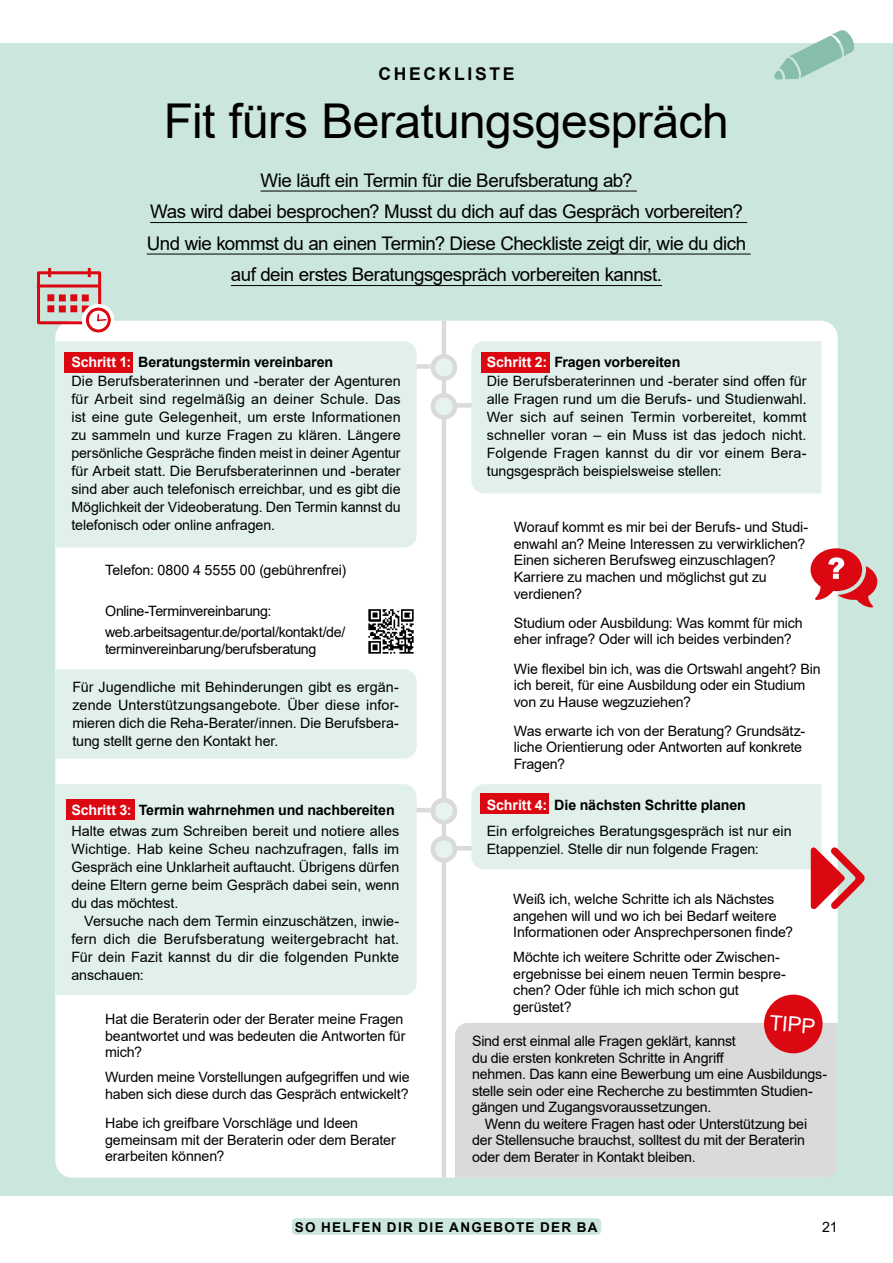
<style>
.page{position:relative;width:893px;height:1263px;background:#fff}
.page>*{position:absolute;margin:0;border:0;box-sizing:border-box;transform-origin:0 0}
.t1{font:48px "Arial";letter-spacing:-.01em;color:#000}
.t2{font:21px "Arial";color:#fff}
.p_intro_2023{font:18.75px/31.5px "Arial";letter-spacing:-.025em;color:#000;text-align:center}
.h1_dachzeile_2023{font:700 17.55px "Arial";letter-spacing:.15em;color:#000}
.p_oe_oRaster{font:14.25px/16.5px "Arial";letter-spacing:-.01em;color:#000}
.p_oe_2021{font:14.25px/18px "Arial";letter-spacing:-.005em;color:#000;text-align:justify}
.p_2021{font:14.25px/18px "Arial";color:#000;text-align:justify}
.t3{font:700 14.25px "Arial";letter-spacing:-.01em;color:#000}
.t4{font:700 13.5px "Arial";letter-spacing:.1em;color:#000}
.s1{color:#fff}
</style>
<div class="page">
<div style="left:292px;top:1218px;width:309px;height:17px;background:#cbe6dc;border-radius:4px"></div>
<div style="left:0;top:44px;width:893px;height:1152px;background:#cbe6dc"></div>
<svg style="left:760px;top:30px;width:95px;height:50px"></svg>
<div style="left:55px;top:321px;width:783px;height:857px;background:#fff;border-radius:17px"></div>
<img style="left:368px;top:609px;width:46px;height:45px">
<hr style="left:442px;top:321px;width:4px;height:857px;background:#dadada">
<div style="left:433px;top:356px;width:22px;height:22px;background:#e6f3ee;border-radius:50%"></div>
<div style="left:431px;top:354px;width:26px;height:27px;border:4px solid #dadada;border-radius:50%"></div>
<div style="left:392px;top:364px;width:39px;height:5px;background:#dadada"></div>
<div style="left:453px;top:403px;width:35px;height:5px;background:#dadada"></div>
<div style="left:433px;top:395px;width:22px;height:22px;background:#e6f3ee;border-radius:50%"></div>
<div style="left:431px;top:393px;width:26px;height:27px;border:4px solid #dadada;border-radius:50%"></div>
<div style="left:433px;top:800px;width:22px;height:22px;background:#e6f3ee;border-radius:50%"></div>
<div style="left:431px;top:798px;width:26px;height:26px;border:4px solid #dadada;border-radius:50%"></div>
<hr style="left:391px;top:808px;width:40px;height:4px;background:#dadada">
<div style="left:433px;top:838px;width:22px;height:22px;background:#e6f3ee;border-radius:50%"></div>
<div style="left:431px;top:836px;width:26px;height:26px;border:4px solid #dadada;border-radius:50%"></div>
<hr style="left:453px;top:846px;width:39px;height:4px;background:#dadada">
<div style="left:455px;top:1023px;width:383px;height:155px;background:#dadada"></div>
<div style="left:55px;top:341px;width:362px;height:207px;background:#e1f0ea"></div>
<div style="left:55px;top:669px;width:362px;height:89px;background:#e1f0ea"></div>
<div style="left:55px;top:784px;width:362px;height:211px;background:#e1f0ea"></div>
<div style="left:66px;top:800px;width:69px;height:20px;background:#db0812"></div>
<div style="left:64px;top:352px;width:69px;height:21px;background:#db0812"></div>
<hr style="left:261px;top:191px;width:376px;height:1px;background:#000">
<hr style="left:150px;top:222px;width:597px;height:1px;background:#000">
<hr style="left:147px;top:254px;width:604px;height:1px;background:#000">
<hr style="left:231px;top:285px;width:431px;height:1px;background:#000">
<div style="left:471px;top:341px;width:350px;height:153px;background:#e1f0ea"></div>
<div style="left:481px;top:352px;width:69px;height:21px;background:#db0812"></div>
<svg style="left:810px;top:548px;width:67px;height:59px"></svg>
<svg style="left:37px;top:269px;width:76px;height:67px"></svg>
<svg style="left:471px;top:784px;width:394px;height:125px"></svg>
<div style="left:764px;top:994px;width:59px;height:59px;background:#db0812;border-radius:50%"></div>
<p class="h1_dachzeile_2023" style="left:378px;top:61px;width:137px">CHECKLISTE</p>
<h1 class="t1" style="left:164px;top:88px;width:566px">Fit fürs Beratungsgespräch</h1>
<p class="p_intro_2023" style="left:147px;top:164px;width:601px">Wie läuft ein Termin für die Berufsberatung ab?<br>Was wird dabei besprochen? Musst du dich auf das Gespräch vorbereiten?<br>Und wie kommst du an einen Termin? Diese Checkliste zeigt dir, wie du dich auf dein erstes Beratungsgespräch vorbereiten kannst.</p>
<h2 class="t3" style="left:71px;top:352px;width:263px"><span class="s1">Schritt 1:</span> Beratungstermin vereinbaren</h2>
<p class="p_oe_2021" style="left:71px;top:371px;width:331px">Die Berufsberaterinnen und -berater der Agenturen für Arbeit sind regelmäßig an deiner Schule. Das ist eine gute Gelegenheit, um erste Informationen zu sammeln und kurze Fragen zu klären. Längere persönliche Gespräche finden meist in deiner Agentur für Arbeit statt. Die Berufsberaterinnen und -berater sind aber auch telefonisch erreichbar, und es gibt die Möglichkeit der Videoberatung. Den Termin kannst du telefonisch oder online anfragen.</p>
<p class="p_oe_oRaster" style="left:105px;top:561px;width:243px">Telefon: 0800 4 5555 00 (gebührenfrei)</p>
<p class="p_oe_oRaster" style="left:105px;top:601px;width:242px;line-height:20.7px">Online-Terminvereinbarung: web.arbeitsagentur.de/portal/kontakt/de/</p>
<p class="p_oe_oRaster" style="left:105px;top:640px;width:213px">terminvereinbarung/berufsberatung</p>
<p class="p_oe_2021" style="left:72px;top:677px;width:328px">Für Jugendliche mit Behinderungen gibt es ergän&shy;zende Unterstützungsangebote. Über diese infor&shy;mieren dich die Reha-Berater/innen. Die Berufsbera&shy;tung stellt gerne den Kontakt her.</p>
<h2 class="t3" style="left:71px;top:800px;width:325px"><span class="s1">Schritt 3:</span> Termin wahrnehmen und nachbereiten</h2>
<p class="p_2021" style="left:71px;top:821px;width:329px">Halte etwas zum Schreiben bereit und notiere alles Wichtige. Hab keine Scheu nachzufragen, falls im Gespräch eine Unklarheit auftaucht. Übrigens dürfen deine Eltern gerne beim Gespräch dabei sein, wenn du das möchtest.</p>
<p class="p_2021" style="left:71px;top:911px;width:329px;text-indent:13px">Versuche nach dem Termin einzuschätzen, inwie&shy;fern dich die Berufsberatung weitergebracht hat.<br>Für dein Fazit kannst du dir die folgenden Punkte anschauen:</p>
<p class="p_oe_oRaster" style="left:105px;top:1011px;width:302px">Hat die Beraterin oder der Berater meine Fragen beantwortet und was bedeuten die Antworten für mich?</p>
<p class="p_oe_oRaster" style="left:105px;top:1069px;width:306px">Wurden meine Vorstellungen aufgegriffen und wie haben sich diese durch das Gespräch entwickelt?</p>
<p class="p_oe_oRaster" style="left:105px;top:1115px;width:292px">Habe ich greifbare Vorschläge und Ideen gemeinsam mit der Beraterin oder dem Berater erarbeiten können?</p>
<h2 class="t3" style="left:487px;top:352px;width:195px"><span class="s1">Schritt 2:</span> Fragen vorbereiten</h2>
<p class="p_oe_2021" style="left:487px;top:371px;width:321px">Die Berufsberaterinnen und -berater sind offen für alle Fragen rund um die Berufs- und Studienwahl.<br>Wer sich auf seinen Termin vorbereitet, kommt schneller voran – ein Muss ist das jedoch nicht.<br>Folgende Fragen kannst du dir vor einem Bera&shy;tungsgespräch beispielsweise stellen:</p>
<p class="p_oe_oRaster" style="left:514px;top:519px;width:296px">Worauf kommt es mir bei der Berufs- und Studi&shy;enwahl an? Meine Interessen zu verwirklichen?<br>Einen sicheren Berufsweg einzuschlagen?<br>Karriere zu machen und möglichst gut zu verdienen?</p>
<p class="p_oe_oRaster" style="left:514px;top:614px;width:290px">Studium oder Ausbildung: Was kommt für mich eher infrage? Oder will ich beides verbinden?</p>
<p class="p_oe_oRaster" style="left:514px;top:660px;width:308px">Wie flexibel bin ich, was die Ortswahl angeht? Bin ich bereit, für eine Ausbildung oder ein Studium von zu Hause wegzuziehen?</p>
<p class="p_oe_oRaster" style="left:514px;top:722px;width:293px">Was erwarte ich von der Beratung? Grundsätz&shy;liche Orientierung oder Antworten auf konkrete<br>Fragen?</p>
<h2 class="t3" style="left:487px;top:794px;width:261px"><span class="s1">Schritt 4:</span> Die nächsten Schritte planen</h2>
<p class="p_oe_2021" style="left:487px;top:821px;width:306px">Ein erfolgreiches Beratungsgespräch ist nur ein<br>Etappenziel. Stelle dir nun folgende Fragen:</p>
<p class="p_oe_oRaster" style="left:513px;top:891px;width:281px">Weiß ich, welche Schritte ich als Nächstes angehen will und wo ich bei Bedarf weitere<br>Informationen oder Ansprechpersonen finde?</p>
<p class="p_oe_oRaster" style="left:513px;top:949px;width:274px">Möchte ich weitere Schritte oder Zwischen&shy;ergebnisse bei einem neuen Termin bespre&shy;chen? Oder fühle ich mich schon gut gerüstet?</p>
<p class="p_oe_oRaster" style="left:472px;top:1033px;width:357px">Sind erst einmal alle Fragen geklärt, kannst<br>du die ersten konkreten Schritte in Angriff<br>nehmen. Das kann eine Bewerbung um eine Ausbildungs&shy;stelle sein oder eine Recherche zu bestimmten Studien&shy;gängen und Zugangsvoraussetzungen.</p>
<p class="p_oe_oRaster" style="left:472px;top:1115px;width:337px;text-indent:13px">Wenn du weitere Fragen hast oder Unterstützung bei der Stellensuche brauchst, solltest du mit der Beraterin oder dem Berater in Kontakt bleiben.</p>
<h2 class="t2" style="left:771px;top:1008px;width:47px;rotate:5deg">TIPP</h2>
<p class="t4" style="left:295px;top:1217px;width:304px">SO HELFEN DIR DIE ANGEBOTE DER BA</p>
<p class="p_oe_2021" style="left:822px;top:1217px;width:17px">21</p>
</div>
